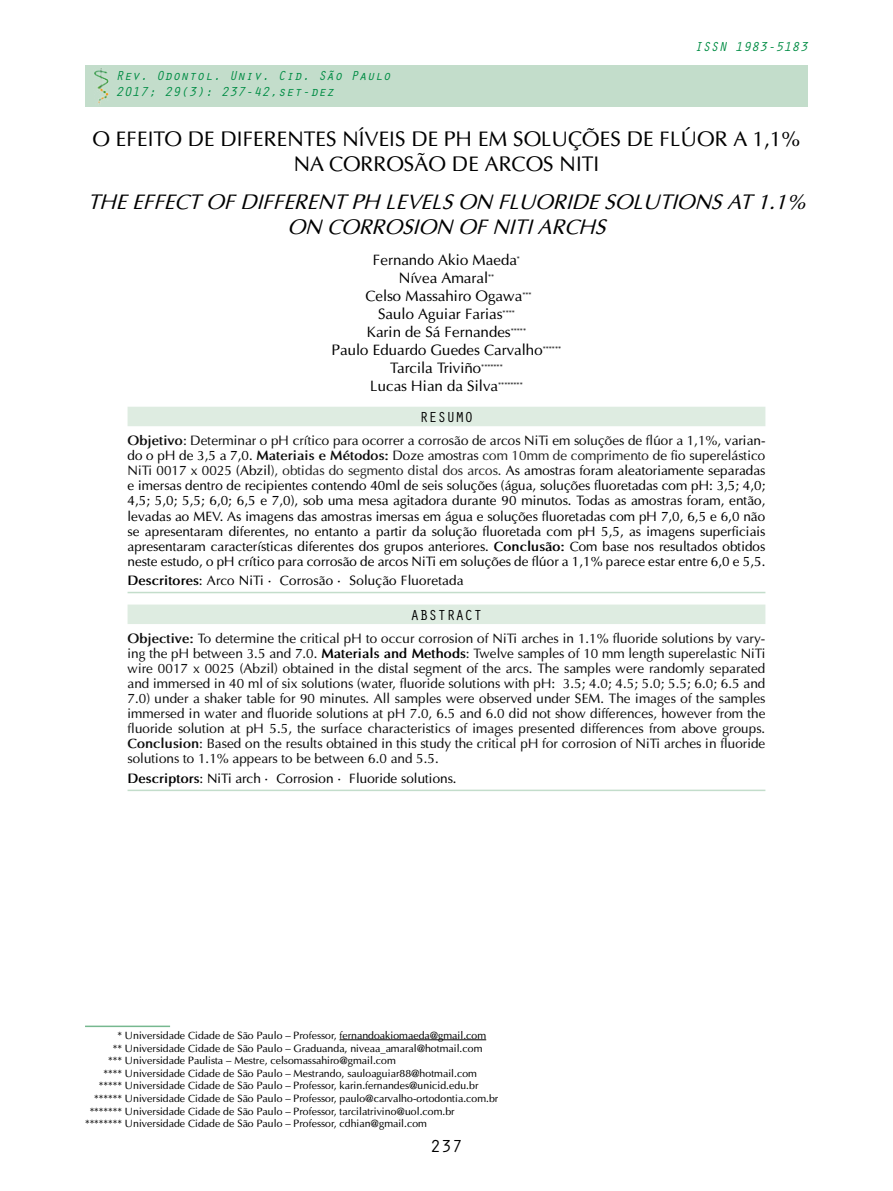
<style>
.page{position:relative;width:893px;height:1191px;background:#fff}
.page>*{position:absolute;margin:0;border:0;box-sizing:border-box;transform-origin:0 0}
.t1{font:italic 21px/25.2px "Optima";color:#000;text-align:center}
.t2{font:21px/25.2px "Optima";color:#000;text-align:center}
.t3{font:18px "Orator Std";color:#000}
.t4{font:15px/18px "Optima";color:#000;text-align:center}
.t5{font:15px "Orator Std";color:#000}
.t6{font:13.5px/15px "Optima";color:#000;text-align:justify}
.t7{font:13.5px/15px "Optima";color:#0d0d0d;text-align:justify}
.t8{font:italic 13.5px/16.2px "Orator Std";color:#008c44}
.t9{font:10.5px/12.6px "Optima";color:#000}
.s1{font-weight:700;color:#0d0d0d}
.s2{color:#0d0d0d}
.s3{color:#222}
.s4{font-weight:700}
.s5{font-weight:700;color:#000}
.s6{color:#fff}
</style>
<div class="page">
<div style="left:85px;top:65px;width:723px;height:41px;background:#c3ddcb"></div>
<div style="left:128px;top:407px;width:637px;height:19px;background:#deece1"></div>
<hr style="left:128px;top:592px;width:637px;height:1px;background:#c3ddcb">
<div style="left:128px;top:604px;width:637px;height:20px;background:#deece1"></div>
<hr style="left:128px;top:789px;width:637px;height:2px;background:#c3ddcb">
<hr style="left:85px;top:1025px;width:85px;height:2px;background:#76b88f">
<hr style="left:340px;top:1039px;width:146px;height:1px;background:#000">
<img style="left:94px;top:68px;width:15px;height:36px">
<p class="t8" style="left:116px;top:66px;width:277px">Rev. Odontol. Univ. Cid. São Paulo<br>2017; 29(3): 237-42,set-dez</p>
<p class="t8" style="left:694px;top:38px;width:115px">ISSN 1983-5183</p>
<h1 class="t2" style="left:93px;top:126px;width:709px">O EFEITO DE DIFERENTES NÍVEIS DE PH EM SOLUÇÕES DE FLÚOR A 1,1%<br>NA CORROSÃO DE ARCOS NITI</h1>
<h1 class="t1" style="left:88px;top:189px;width:719px">THE EFFECT OF DIFFERENT PH LEVELS ON FLUORIDE SOLUTIONS AT 1.1%<br>ON CORROSION OF NITI ARCHS</h1>
<p class="t4" style="left:332px;top:251px;width:231px">Fernando Akio Maeda<sup>*<br></sup>Nívea Amaral<sup>**<br></sup>Celso Massahiro Ogawa<sup>***<br></sup>Saulo Aguiar Farias<sup>****<br></sup>Karin de Sá Fernandes<sup>*****<br></sup>Paulo Eduardo Guedes Carvalho<sup>******<br></sup>Tarcila Triviño<sup>*******<br></sup>Lucas Hian da Silva<sup>********</sup></p>
<p class="t5" style="left:419px;top:406px;width:55px">RESUMO</p>
<p class="t6" style="left:128px;top:433px;width:639px"><span class="s1">Objetivo</span><span class="s2">: Determinar o pH crítico para ocorrer a corrosão de arcos NiTi em soluções de flúor a 1,1%,</span> varian&shy;do o pH de 3,5 a 7,0. <span class="s1">Materiais e Métodos:</span> <span class="s2">Doze amostras</span> <span class="s3">com 10mm de comprimento</span> <span class="s2">de fio superelástico NiTi 0017 x 0025</span> (Abzil<span class="s3">), obtidas do segmento distal dos arcos.</span> As amostras foram aleatoriamente separadas e imersas dentro de recipientes contendo 40ml de seis soluções (água, soluções fluoretadas com pH: 3,5; 4,0; 4,5; 5,0; 5,5; 6,0; 6,5 e 7,0), sob uma mesa agitadora durante 90 minutos. Todas as amostras foram, então, levadas ao MEV. As imagens das amostras imersas em água e soluções fluoretadas com pH 7,0, 6,5 e 6,0 não se apresentaram diferentes, no entanto a partir da solução fluoretada com pH 5,5, as imagens superficiais apresentaram características diferentes dos grupos anteriores. <span class="s4">Conclusão:</span> Com base nos resultados obtidos neste estudo, o pH crítico para corrosão de arcos NiTi em soluções de flúor a 1,1% parece estar entre 6,0 e 5,5.</p>
<p class="t6" style="left:128px;top:572px;width:337px"><span class="s4">Descritores</span>: Arco NiTi • Corrosão • Solução Fluoretada</p>
<p class="t5" style="left:410px;top:604px;width:73px">ABSTRACT</p>
<p class="t7" style="left:128px;top:631px;width:639px"><span class="s4">Objective:</span> To determine the critical pH to occur corrosion of NiTi arches in 1.1% fluoride solutions by vary&shy;ing the pH between 3.5 and 7.0. <span class="s5">Materials and Methods</span>: Twelve samples of 10 mm length superelastic NiTi wire 0017 x 0025 (Abzil) obtained in the distal segment of the arcs. The samples were randomly separated and immersed in 40 ml of six solutions (water, fluoride solutions with pH: 3.5; 4.0; 4.5; 5.0; 5.5; 6.0; 6.5 and 7.0) under a shaker table for 90 minutes. All samples were observed under SEM. The images of the samples immersed in water and fluoride solutions at pH 7.0, 6.5 and 6.0 did not show differences, however from the fluoride solution at pH 5.5, the surface characteristics of images presented differences from above groups.<br><span class="s4">Conclusion</span>: Based on the results obtained in this study the critical pH for corrosion of NiTi arches in fluoride solutions to 1.1% appears to be between 6.0 and 5.5.</p>
<p class="t6" style="left:128px;top:770px;width:331px"><span class="s4">Descriptors</span>: NiTi arch • Corrosion • Fluoride solutions.</p>
<p class="t9" style="left:85px;top:1029px;width:415px"><span class="s6">*******</span>* Universidade Cidade de São Paulo – Professor, fernandoakiomaeda@gmail.com <span class="s6">******</span>** Universidade Cidade de São Paulo – Graduanda, niveaa_amaral@hotmail.com <span class="s6">*****</span>*** Universidade Paulista – Mestre, celsomassahiro@gmail.com<br><span class="s6">****</span>**** Universidade Cidade de São Paulo – Mestrando, sauloaguiar88@hotmail.com <span class="s6">***</span>***** Universidade Cidade de São Paulo – Professor, karin.fernandes@unicid.edu.br <span class="s6">**</span>****** Universidade Cidade de São Paulo – Professor, paulo@carvalho-ortodontia.com.br <span class="s6">*</span>******* Universidade Cidade de São Paulo – Professor, tarcilatrivino@uol.com.br<br>******** Universidade Cidade de São Paulo – Professor, cdhian@gmail.com</p>
<h2 class="t3" style="left:430px;top:1133px;width:34px">237</h2>
</div>
